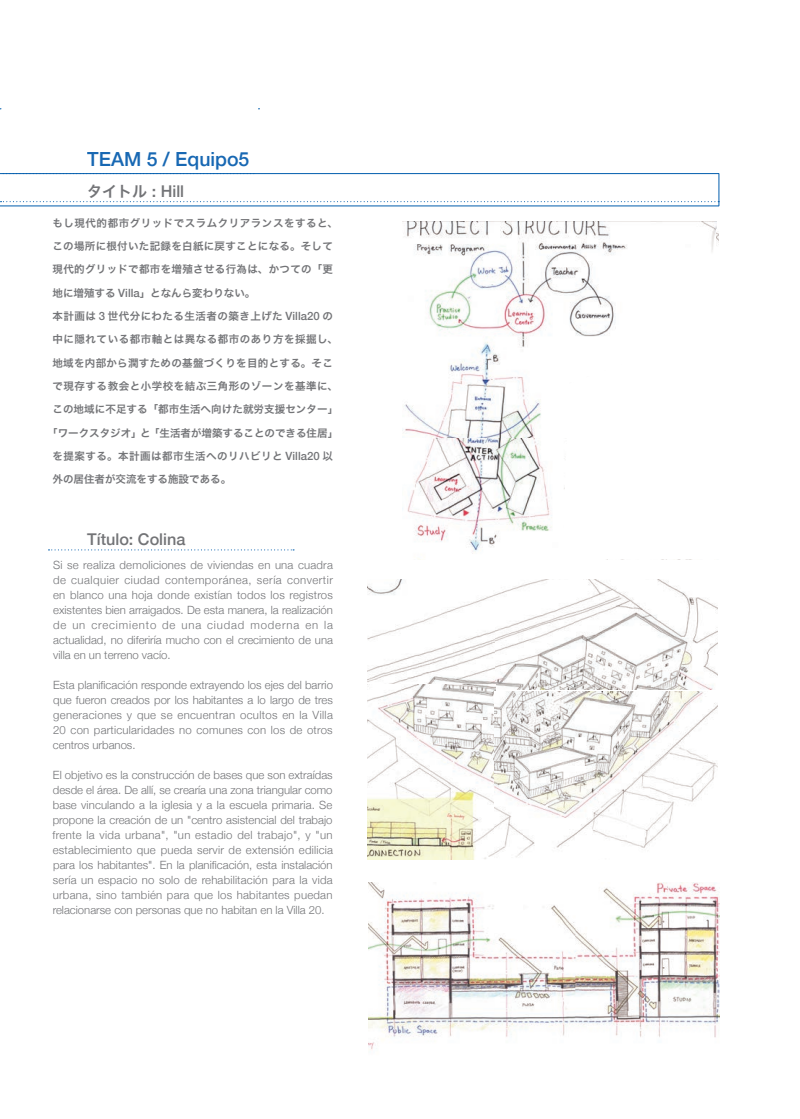
<style>
.page{position:relative;width:800px;height:1119px;background:#fff}
.page>*{position:absolute;margin:0;border:0;box-sizing:border-box;transform-origin:0 0}
.t1{font:500 19.5px "Helvetica Neue";color:#1868b3}
.t2{font:500 16.2px "Helvetica Neue";color:#737477}
.t3{font:300 11.4px/15px "Helvetica Neue";color:#737477;text-align:justify}
.t4{font:10.5px "Hira Kaku Pro W6";letter-spacing:.05em;color:#737477}
.t5{font:10.5px "Hira Kaku Pro W6";letter-spacing:.03em;color:#737477}
.t6{font:10.5px "Hira Kaku Pro W6";color:#737477}
.t7{font:10.5px "Hira Kaku Pro W6";letter-spacing:.01em;color:#737477}
.s1{font-family:"Hira Kaku Pro W6";font-weight:400;font-size:15px}
.s2{font-family:"Helvetica Neue";font-weight:500;font-size:11.4px}
</style>
<div class="page">
<hr style="left:0;top:206px;width:718px;height:1px;background:#015dad">
<svg style="left:1px;top:201px;width:717px;height:1px"></svg>
<hr style="left:0;top:173px;width:719px;height:1px;background:#015dad">
<hr style="left:718px;top:173px;width:1px;height:33px;background:#015dad">
<img style="left:367px;top:579px;width:129px;height:280px">
<img style="left:496px;top:579px;width:221px;height:110px">
<img style="left:494px;top:691px;width:223px;height:168px">
<img style="left:368px;top:882px;width:351px;height:168px">
<img style="left:402px;top:221px;width:314px;height:333px">
<img style="left:716px;top:232px;width:2px;height:9px">
<svg style="left:561px;top:314px;width:155px;height:240px"></svg>
<svg style="left:48px;top:549px;width:246px;height:1px"></svg>
<h1 class="t1" style="left:87px;top:143px;width:164px">TEAM 5 / Equipo5</h1>
<h2 class="t2" style="left:87px;top:178px;width:98px"><span class="s1">タイトル</span> : Hill</h2>
<p class="t4" style="left:53px;top:213px;width:287px">もし現代的都市グリッドでスラムクリアランスをすると、</p>
<p class="t5" style="left:52px;top:237px;width:282px">この場所に根付いた記録を白紙に戻すことになる。そして</p>
<p class="t5" style="left:53px;top:260px;width:282px">現代的グリッドで都市を増殖させる行為は、かつての「更</p>
<p class="t6" style="left:53px;top:283px;width:204px">地に増殖する <span class="s2">Villa</span>」となんら変わりない。</p>
<p class="t5" style="left:53px;top:306px;width:282px">本計画は <span class="s2">3</span> 世代分にわたる生活者の築き上げた <span class="s2">Villa20</span> の</p>
<p class="t4" style="left:53px;top:330px;width:287px">中に隠れている都市軸とは異なる都市のあり方を採掘し、</p>
<p class="t5" style="left:52px;top:353px;width:282px">地域を内部から潤すための基盤づくりを目的とする。そこ</p>
<p class="t4" style="left:53px;top:376px;width:287px">で現存する教会と小学校を結ぶ三角形のゾーンを基準に、</p>
<p class="t7" style="left:52px;top:400px;width:287px">この地域に不足する「都市生活へ向けた就労支援センター」</p>
<p class="t6" style="left:47px;top:423px;width:292px">「ワークスタジオ」と「生活者が増築することのできる住居」</p>
<p class="t4" style="left:52px;top:446px;width:282px">を提案する。本計画は都市生活へのリハビリと <span class="s2">Villa20</span> 以</p>
<p class="t6" style="left:53px;top:469px;width:180px">外の居住者が交流をする施設である。</p>
<h2 class="t2" style="left:87px;top:526px;width:100px">Título: Colina</h2>
<p class="t3" style="left:53px;top:556px;width:281px">Si se realiza demoliciones de viviendas en una cuadra de cualquier ciudad contemporánea, sería convertir en blanco una hoja donde existían todos los registros existentes bien arraigados. De esta manera, la realización de un crecimiento de una ciudad moderna en la actualidad, no diferiría mucho con el crecimiento de una villa en un terreno vacío.</p>
<p class="t3" style="left:53px;top:676px;width:281px">Esta planificación responde extrayendo los ejes del barrio que fueron creados por los habitantes a lo largo de tres generaciones y que se encuentran ocultos en la Villa 20 con particularidades no comunes con los de otros centros urbanos.</p>
<p class="t3" style="left:53px;top:766px;width:282px">El objetivo es la construcción de bases que son extraídas desde el área. De allí, se crearía una zona triangular como base vinculando a la iglesia y a la escuela primaria. Se propone la creación de un "centro asistencial del trabajo frente la vida urbana", "un estadio del trabajo", y "un establecimiento que pueda servir de extensión edilicia para los habitantes". En la planificación, esta instalación sería un espacio no solo de rehabilitación para la vida urbana, sino también para que los habitantes puedan relacionarse con personas que no habitan en la Villa 20.</p>
</div>
